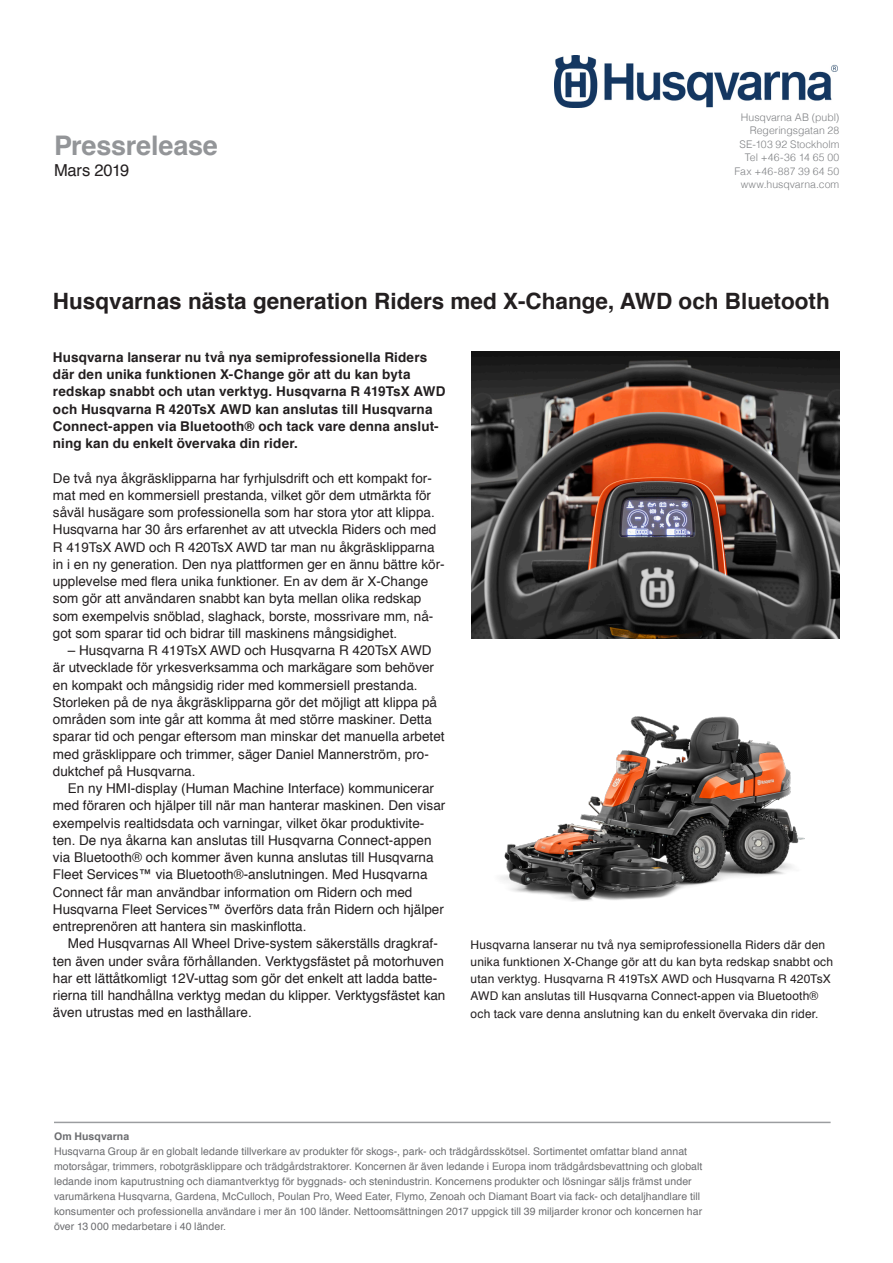
<style>
.page{position:relative;width:893px;height:1263px;background:#fff}
.page>*{position:absolute;margin:0;border:0;box-sizing:border-box;transform-origin:0 0}
.t1{font:700 27px "Helvetica";letter-spacing:-.01em;color:#939598}
.t2{font:700 22.5px "Helvetica";color:#231f20}
.t3{font:16.5px "Helvetica";letter-spacing:-.01em;color:#231f20}
.t4{font:13.5px/17.2px "Helvetica";color:#231f20}
.t5{font:700 13.5px/17.2px "Helvetica";letter-spacing:.01em;color:#231f20}
.t6{font:12px/17.2px "Helvetica";letter-spacing:.01em;color:#231f20}
.t7{font:10.5px/15px "Helvetica";letter-spacing:.005em;color:#6c6d70}
.t8{font:300 10.5px "Helvetica";color:#808285}
.t9{font:300 10.5px "Helvetica";letter-spacing:.025em;color:#808285}
.t10{font:700 10.5px "Helvetica";letter-spacing:.01em;color:#6c6d70}
</style>
<div class="page">
<img style="left:554px;top:55px;width:284px;height:52px">
<hr style="left:54px;top:1122px;width:777px;height:1px;background:#9b9da0">
<img style="left:471px;top:352px;width:368px;height:287px">
<img style="left:500px;top:716px;width:305px;height:185px">
<p class="t1" style="left:54px;top:124px;width:165px">Pressrelease</p>
<p class="t3" style="left:54px;top:158px;width:77px">Mars 2019</p>
<p class="t8" style="left:741px;top:108px;width:100px">Husqvarna AB (publ)</p>
<p class="t8" style="left:750px;top:121px;width:91px">Regeringsgatan 28</p>
<p class="t8" style="left:739px;top:135px;width:101px">SE-103 92 Stockholm</p>
<p class="t9" style="left:745px;top:148px;width:96px">Tel +46-36 14 65 00</p>
<p class="t9" style="left:734px;top:162px;width:106px">Fax +46-887 39 64 50</p>
<p class="t8" style="left:741px;top:175px;width:100px">www.husqvarna.com</p>
<p class="t2" style="left:53px;top:282px;width:778px">Husqvarnas nästa generation Riders med X-Change, AWD och Bluetooth</p>
<p class="t5" style="left:53px;top:349px;width:394px">Husqvarna lanserar nu två nya semiprofessionella Riders där den unika funktionen X-Change gör att du kan byta redskap snabbt och utan verktyg. Husqvarna R 419TsX AWD och Husqvarna R 420TsX AWD kan anslutas till Husqvarna Connect-appen via Bluetooth® och tack vare denna anslut&shy;ning kan du enkelt övervaka din rider.</p>
<p class="t4" style="left:53px;top:470px;width:393px">De två nya åkgräsklipparna har fyrhjulsdrift och ett kompakt for&shy;mat med en kommersiell prestanda, vilket gör dem utmärkta för såväl husägare som professionella som har stora ytor att klippa.<br>Husqvarna har 30 års erfarenhet av att utveckla Riders och med R 419TsX AWD och R 420TsX AWD tar man nu åkgräsklipparna in i en ny generation. Den nya plattformen ger en ännu bättre kör&shy;upplevelse med flera unika funktioner. En av dem är X-Change som gör att användaren snabbt kan byta mellan olika redskap som exempelvis snöblad, slaghack, borste, mossrivare mm, nå&shy;got som sparar tid och bidrar till maskinens mångsidighet.</p>
<p class="t4" style="left:53px;top:642px;width:393px;text-indent:15px">– Husqvarna R 419TsX AWD och Husqvarna R 420TsX AWD är utvecklade för yrkesverksamma och markägare som behöver en kompakt och mångsidig rider med kommersiell prestanda.<br>Storleken på de nya åkgräsklipparna gör det möjligt att klippa på områden som inte går att komma åt med större maskiner. Detta sparar tid och pengar eftersom man minskar det manuella arbetet med gräsklippare och trimmer, säger Daniel Mannerström, pro&shy;duktchef på Husqvarna.</p>
<p class="t4" style="left:53px;top:780px;width:394px;text-indent:15px">En ny HMI-display (Human Machine Interface) kommunicerar med föraren och hjälper till när man hanterar maskinen. Den visar exempelvis realtidsdata och varningar, vilket ökar produktivite&shy;ten. De nya åkarna kan anslutas till Husqvarna Connect-appen via Bluetooth® och kommer även kunna anslutas till Husqvarna Fleet Services™ via Bluetooth®-anslutningen. Med Husqvarna Connect får man användbar information om Ridern och med Husqvarna Fleet Services™ överförs data från Ridern och hjälper entreprenören att hantera sin maskinflotta.</p>
<p class="t4" style="left:53px;top:935px;width:394px;text-indent:15px">Med Husqvarnas All Wheel Drive-system säkerställs dragkraf&shy;ten även under svåra förhållanden. Verktygsfästet på motorhuven har ett lättåtkomligt 12V-uttag som gör det enkelt att ladda batte&shy;rierna till handhållna verktyg medan du klipper. Verktygsfästet kan även utrustas med en lasthållare.</p>
<p class="t6" style="left:471px;top:936px;width:364px">Husqvarna lanserar nu två nya semiprofessionella Riders där den unika funktionen X-Change gör att du kan byta redskap snabbt och utan verktyg. Husqvarna R 419TsX AWD och Husqvarna R 420TsX AWD kan anslutas till Husqvarna Connect-appen via Bluetooth® och tack vare denna anslutning kan du enkelt övervaka din rider.</p>
<p class="t10" style="left:54px;top:1127px;width:77px">Om Husqvarna</p>
<p class="t7" style="left:54px;top:1144px;width:650px">Husqvarna Group är en globalt ledande tillverkare av produkter för skogs-, park- och trädgårdsskötsel. Sortimentet omfattar bland annat motorsågar, trimmers, robotgräsklippare och trädgårdstraktorer. Koncernen är även ledande i Europa inom trädgårdsbevattning och globalt ledande inom kaputrustning och diamantverktyg för byggnads- och stenindustrin. Koncernens produkter och lösningar säljs främst under varumärkena Husqvarna, Gardena, McCulloch, Poulan Pro, Weed Eater, Flymo, Zenoah och Diamant Boart via fack- och detaljhandlare till konsumenter och professionella användare i mer än 100 länder. Nettoomsättningen 2017 uppgick till 39 miljarder kronor och koncernen har över 13 000 medarbetare i 40 länder.</p>
</div>
